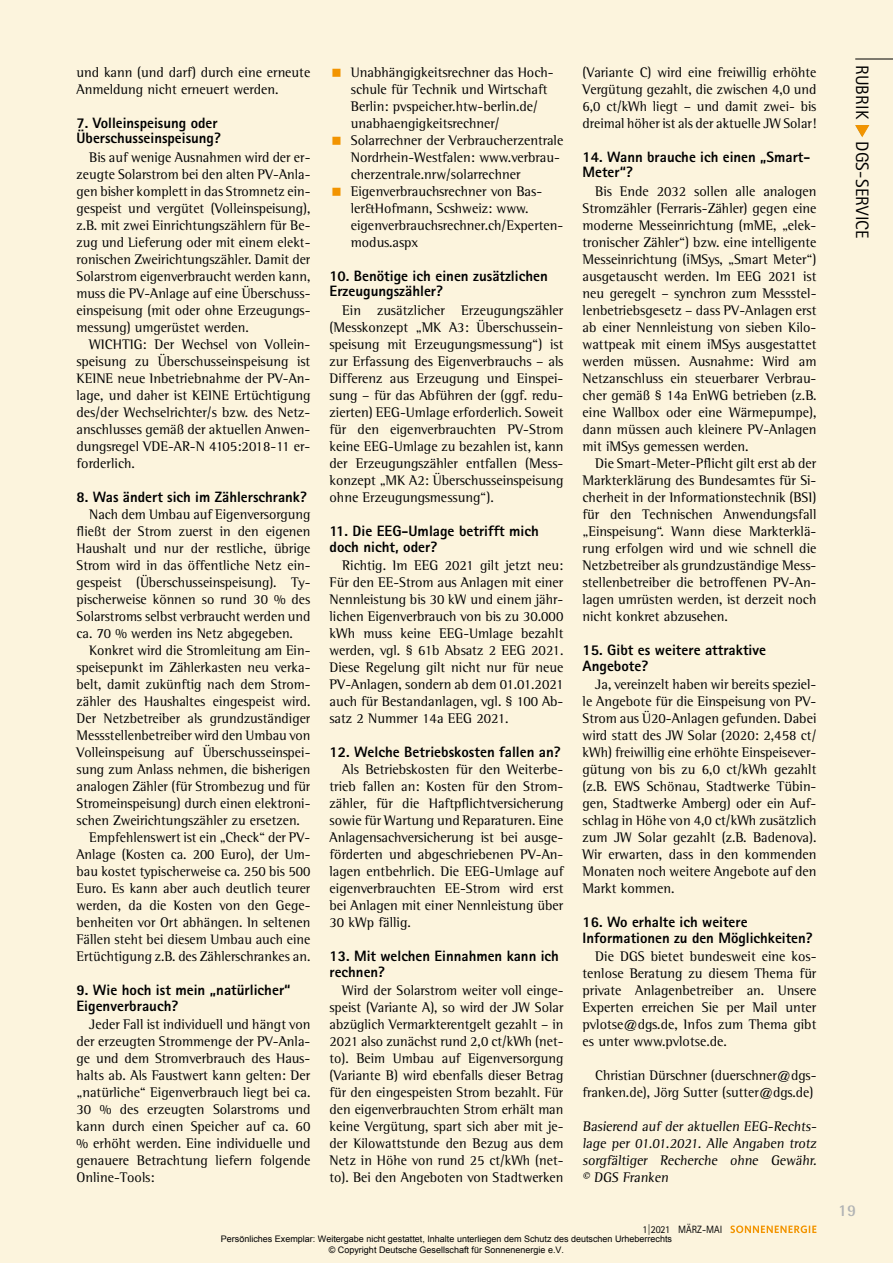
<style>
.page{position:relative;width:893px;height:1263px;background:#fcf4dd}
.page>*{position:absolute;margin:0;border:0;box-sizing:border-box;transform-origin:0 0}
.t1{font:18px "Rotis Sans Serif Std";letter-spacing:.01em;color:#000}
.t2{font:700 16.5px "Rotis Semi Sans Std";color:#b1b3b4}
.t3{font:800 15px/15.8px "Rotis Sans Serif Std";color:#000}
.t4{font:14.25px/17px "Rotis Semi Serif Std";color:#000;text-align:justify}
.t5{font:10.65px "Rotis Sans Serif Std";color:#000;scale:.95 1}
.t6{font:9px/10.8px "Arial";color:#000;text-align:center}
.s1{color:#0076bd}
</style>
<div class="page">
<hr style="left:855px;top:59px;width:38px;height:1px;background:#000">
<svg style="left:855px;top:125px;width:14px;height:12px"></svg>
<svg style="left:730px;top:1225px;width:86px;height:8px"></svg>
<p class="t4" style="left:77px;top:63px;width:235px">und kann (und darf) durch eine erneute<br>Anmeldung nicht erneuert werden.</p>
<p class="t3" style="left:77px;top:114px;width:146px">7. Volleinspeisung oder<br>Überschusseinspeisung?</p>
<p class="t4" style="left:77px;top:148px;width:235px;text-indent:13px">Bis auf wenige Ausnahmen wird der er&shy;zeugte Solarstrom bei den alten PV-Anla&shy;gen bisher komplett in das Stromnetz ein&shy;gespeist und vergütet (Volleinspeisung), z.B. mit zwei Einrichtungszählern für Be&shy;zug und Lieferung oder mit einem elekt&shy;ronischen Zweirichtungszähler. Damit der Solarstrom eigenverbraucht werden kann, muss die PV-Anlage auf eine Überschuss&shy;einspeisung (mit oder ohne Erzeugungs&shy;messung) umgerüstet werden.</p>
<p class="t4" style="left:77px;top:335px;width:235px;text-indent:13px">WICHTIG: Der Wechsel von Vollein&shy;speisung zu Überschusseinspeisung ist KEINE neue Inbetriebnahme der PV-An&shy;lage, und daher ist KEINE Ertüchtigung des/der Wechselrichter/s bzw. des Netz&shy;anschlusses gemäß der aktuellen Anwen&shy;dungsregel VDE-AR-N 4105:2018-11 er&shy;forderlich.</p>
<p class="t3" style="left:77px;top:489px;width:232px">8. Was ändert sich im Zählerschrank?</p>
<p class="t4" style="left:77px;top:505px;width:235px;text-indent:13px">Nach dem Umbau auf Eigenversorgung fließt der Strom zuerst in den eigenen Haushalt und nur der restliche, übrige Strom wird in das öffentliche Netz ein&shy;gespeist (Überschusseinspeisung). Ty&shy;pischerweise können so rund 30 % des Solarstroms selbst verbraucht werden und ca. 70 % werden ins Netz abgegeben.</p>
<p class="t4" style="left:89px;top:642px;width:223px">Konkret wird die Stromleitung am Ein-</p>
<p class="t4" style="left:77px;top:659px;width:235px">speisepunkt im Zählerkasten neu verka-</p>
<p class="t4" style="left:77px;top:676px;width:235px">belt, damit zukünftig nach dem Strom-</p>
<p class="t4" style="left:77px;top:693px;width:235px">zähler des Haushaltes eingespeist wird.</p>
<p class="t4" style="left:77px;top:710px;width:235px">Der Netzbetreiber als grundzuständiger</p>
<p class="t4" style="left:77px;top:727px;width:235px">Messstellenbetreiber wird den Umbau von</p>
<p class="t4" style="left:77px;top:744px;width:235px">Volleinspeisung auf Überschusseinspei-</p>
<p class="t4" style="left:77px;top:761px;width:235px">sung zum Anlass nehmen, die bisherigen</p>
<p class="t4" style="left:77px;top:778px;width:235px">analogen Zähler (für Strombezug und für</p>
<p class="t4" style="left:77px;top:795px;width:235px">Stromeinspeisung) durch einen elektroni-</p>
<p class="t4" style="left:77px;top:812px;width:225px">schen Zweirichtungszähler zu ersetzen.</p>
<p class="t4" style="left:89px;top:829px;width:223px">Empfehlenswert ist ein „Check“ der PV-</p>
<p class="t4" style="left:77px;top:846px;width:235px">Anlage (Kosten ca. 200 Euro), der Um-</p>
<p class="t4" style="left:77px;top:863px;width:235px">bau kostet typischerweise ca. 250 bis 500</p>
<p class="t4" style="left:77px;top:880px;width:235px">Euro. Es kann aber auch deutlich teurer</p>
<p class="t4" style="left:77px;top:897px;width:235px">werden, da die Kosten von den Gege-</p>
<p class="t4" style="left:77px;top:914px;width:235px">benheiten vor Ort abhängen. In seltenen</p>
<p class="t4" style="left:77px;top:931px;width:235px">Fällen steht bei diesem Umbau auch eine</p>
<p class="t4" style="left:77px;top:948px;width:235px">Ertüchtigung z.B. des Zählerschrankes an.</p>
<p class="t3" style="left:77px;top:982px;width:216px">9. Wie hoch ist mein „natürlicher“<br>Eigenverbrauch?</p>
<p class="t4" style="left:77px;top:1016px;width:235px;text-indent:13px">Jeder Fall ist individuell und hängt von der erzeugten Strommenge der PV-Anla&shy;ge und dem Stromverbrauch des Haus&shy;halts ab. Als Faustwert kann gelten: Der „natürliche“ Eigenverbrauch liegt bei ca.<br>30 % des erzeugten Solarstroms und kann durch einen Speicher auf ca. 60 % erhöht werden. Eine individuelle und genauere Betrachtung liefern folgende Online-Tools:</p>
<p class="t4" style="left:351px;top:63px;width:214px;text-align:left">Unabhängigkeitsrechner das Hoch&shy;schule für Technik und Wirtschaft Berlin: pvspeicher.htw-berlin.de/ unabhaengigkeitsrechner/ Solarrechner der Verbraucherzentrale Nordrhein-Westfalen: www.verbrau&shy;cherzentrale.nrw/solarrechner Eigenverbrauchsrechner von Bas&shy;ler&amp;Hofmann, Scshweiz: www. eigenverbrauchsrechner.ch/Experten&shy;modus.aspx</p>
<p class="t3" style="left:330px;top:267px;width:220px">10. Benötige ich einen zusätzlichen<br>Erzeugungszähler?</p>
<p class="t4" style="left:330px;top:301px;width:235px;text-indent:13px">Ein zusätzlicher Erzeugungszähler (Messkonzept „MK A3: Überschussein&shy;speisung mit Erzeugungsmessung“) ist zur Erfassung des Eigenverbrauchs – als Differenz aus Erzeugung und Einspei&shy;sung – für das Abführen der (ggf. redu&shy;zierten) EEG-Umlage erforderlich. Soweit für den eigenverbrauchten PV-Strom keine EEG-Umlage zu bezahlen ist, kann der Erzeugungszähler entfallen (Mess&shy;konzept „MK A2: Überschusseinspeisung ohne Erzeugungsmessung“).</p>
<p class="t3" style="left:330px;top:523px;width:211px">11. Die EEG-Umlage betrifft mich doch nicht, oder?</p>
<p class="t4" style="left:330px;top:556px;width:235px;text-indent:13px">Richtig. Im EEG 2021 gilt jetzt neu:<br>Für den EE-Strom aus Anlagen mit einer Nennleistung bis 30 kW und einem jähr&shy;lichen Eigenverbrauch von bis zu 30.000 kWh muss keine EEG-Umlage bezahlt werden, vgl. § 61b Absatz 2 EEG 2021.<br>Diese Regelung gilt nicht nur für neue PV-Anlagen, sondern ab dem 01.01.2021 auch für Bestandanlagen, vgl. § 100 Ab&shy;satz 2 Nummer 14a EEG 2021.</p>
<p class="t3" style="left:330px;top:744px;width:233px">12. Welche Betriebskosten fallen an?</p>
<p class="t4" style="left:330px;top:761px;width:235px;text-indent:13px">Als Betriebskosten für den Weiterbe&shy;trieb fallen an: Kosten für den Strom&shy;zähler, für die Haftpflichtversicherung sowie für Wartung und Reparaturen. Eine Anlagensachversicherung ist bei ausge&shy;förderten und abgeschriebenen PV-An&shy;lagen entbehrlich. Die EEG-Umlage auf eigenverbrauchten EE-Strom wird erst bei Anlagen mit einer Nennleistung über 30 kWp fällig.</p>
<p class="t3" style="left:330px;top:948px;width:231px">13. Mit welchen Einnahmen kann ich rechnen?</p>
<p class="t4" style="left:330px;top:982px;width:235px;text-indent:13px">Wird der Solarstrom weiter voll einge&shy;speist (Variante A), so wird der JW Solar abzüglich Vermarkterentgelt gezahlt – in 2021 also zunächst rund 2,0 ct/kWh (net&shy;to). Beim Umbau auf Eigenversorgung (Variante B) wird ebenfalls dieser Betrag für den eingespeisten Strom bezahlt. Für den eigenverbrauchten Strom erhält man keine Vergütung, spart sich aber mit je&shy;der Kilowattstunde den Bezug aus dem Netz in Höhe von rund 25 ct/kWh (net&shy;to). Bei den Angeboten von Stadtwerken</p>
<p class="t4" style="left:583px;top:63px;width:235px">(Variante C) wird eine freiwillig erhöhte Vergütung gezahlt, die zwischen 4,0 und 6,0 ct/kWh liegt – und damit zwei- bis dreimal höher ist als der aktuelle JW Solar!</p>
<p class="t3" style="left:583px;top:148px;width:229px">14. Wann brauche ich einen „Smart-<br>Meter“?</p>
<p class="t4" style="left:583px;top:182px;width:235px;text-indent:13px">Bis Ende 2032 sollen alle analogen Stromzähler (Ferraris-Zähler) gegen eine moderne Messeinrichtung (mME, „elek&shy;tronischer Zähler“) bzw. eine intelligente Messeinrichtung (iMSys, „Smart Meter“) ausgetauscht werden. Im EEG 2021 ist neu geregelt – synchron zum Messstel&shy;lenbetriebsgesetz – dass PV-Anlagen erst ab einer Nennleistung von sieben Kilo&shy;wattpeak mit einem iMSys ausgestattet werden müssen. Ausnahme: Wird am Netzanschluss ein steuerbarer Verbrau&shy;cher gemäß § 14a EnWG betrieben (z.B. eine Wallbox oder eine Wärmepumpe), dann müssen auch kleinere PV-Anlagen mit iMSys gemessen werden.</p>
<p class="t4" style="left:583px;top:455px;width:235px;text-indent:13px">Die Smart-Meter-Pflicht gilt erst ab der Markterklärung des Bundesamtes für Si&shy;cherheit in der Informationstechnik (BSI) für den Technischen Anwendungsfall „Einspeisung“. Wann diese Markterklä&shy;rung erfolgen wird und wie schnell die Netzbetreiber als grundzuständige Mess&shy;stellenbetreiber die betroffenen PV-An&shy;lagen umrüsten werden, ist derzeit noch nicht konkret abzusehen.</p>
<p class="t3" style="left:583px;top:642px;width:185px">15. Gibt es weitere attraktive<br>Angebote?</p>
<p class="t4" style="left:583px;top:676px;width:235px;text-indent:13px">Ja, vereinzelt haben wir bereits speziel&shy;le Angebote für die Einspeisung von PV-Strom aus Ü20-Anlagen gefunden. Dabei wird statt des JW Solar (2020: 2,458 ct/ kWh) freiwillig eine erhöhte Einspeisever&shy;gütung von bis zu 6,0 ct/kWh gezahlt (z.B. EWS Schönau, Stadtwerke Tübin&shy;gen, Stadtwerke Amberg) oder ein Auf&shy;schlag in Höhe von 4,0 ct/kWh zusätzlich zum JW Solar gezahlt (z.B. Badenova).<br>Wir erwarten, dass in den kommenden Monaten noch weitere Angebote auf den Markt kommen.</p>
<p class="t3" style="left:583px;top:914px;width:232px">16. Wo erhalte ich weitere<br>Informationen zu den Möglichkeiten?</p>
<p class="t4" style="left:583px;top:948px;width:235px;text-indent:13px">Die DGS bietet bundesweit eine kos&shy;tenlose Beratung zu diesem Thema für private Anlagenbetreiber an. Unsere Experten erreichen Sie per Mail unter pvlotse@dgs.de, Infos zum Thema gibt es unter www.pvlotse.de.</p>
<p class="t4" style="left:583px;top:1067px;width:235px;text-align:right">Christian Dürschner (duerschner@dgs&shy;franken.de), Jörg Sutter (sutter@dgs.de)</p>
<p class="t4" style="left:583px;top:1118px;width:237px">Basierend auf der aktuellen EEG-Rechts&shy;lage per 01.01.2021. Alle Angaben trotz sorgfältiger Recherche ohne Gewähr. © DGS Franken</p>
<p class="t5" style="left:642px;top:1223px;width:86px">1|2021 MÄRZ-MAI</p>
<p class="t6" style="left:221px;top:1233px;width:453px">Persönliches Exemplar: Weitergabe nicht gestattet, Inhalte unterliegen dem Schutz des deutschen Urheberrechts © Copyright Deutsche Gesellschaft für Sonnenenergie e.V.</p>
<p class="t1" style="left:873px;top:65px;width:175px;rotate:90deg">RUBRIK <span class="s1">◆</span> DGS-SERVICE</p>
<p class="t2" style="left:838px;top:1200px;width:19px">19</p>
</div>
